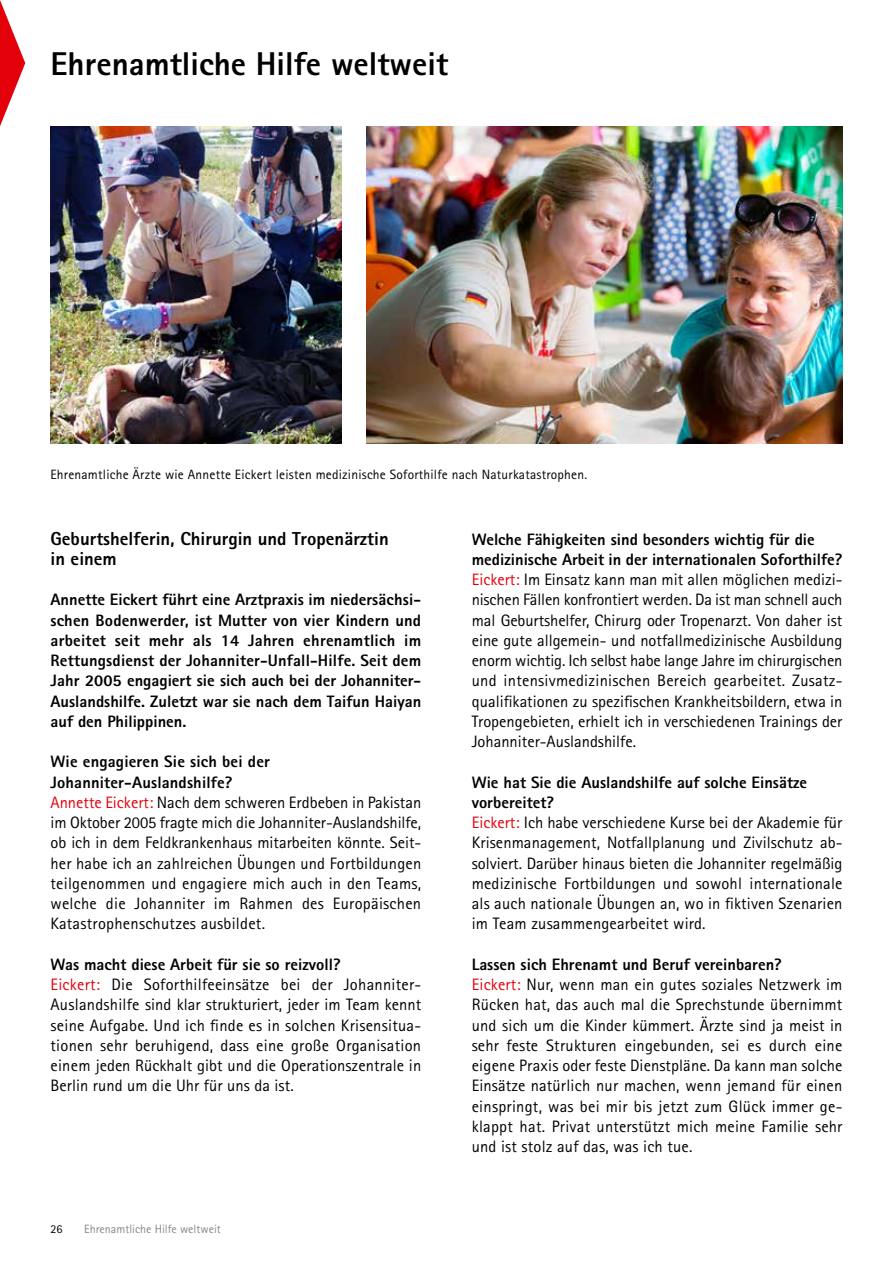
<style>
.page{position:relative;width:893px;height:1263px;background:#fff}
.page>*{position:absolute;margin:0;border:0;box-sizing:border-box;transform-origin:0 0}
.t1{font:800 33px "Rotis Sans Serif Std";color:#000}
.t2{font:800 18.75px/20.2px "Rotis Sans Serif Std";color:#000}
.t3{font:16.5px/20.2px "Rotis Sans Serif Std";letter-spacing:.005em;color:#000}
.t4{font:800 16.5px/20.2px "Rotis Sans Serif Std";color:#000;text-align:justify}
.t5{font:13.5px "Rotis Sans Serif Std";letter-spacing:.015em;color:#000}
.t6{font:12px "Rotis Sans Serif Std";color:#868786}
.t7{font:12px "Rotis Sans Serif Std";color:#000}
.s1{font-weight:800}
.s2{color:#e3000b}
</style>
<div class="page">
<svg style="left:0;top:0;width:25px;height:126px"></svg>
<img style="left:51px;top:126px;width:290px;height:317px">
<img style="left:366px;top:126px;width:476px;height:317px">
<h1 class="t1" style="left:51px;top:42px;width:399px">Ehrenamtliche Hilfe weltweit</h1>
<p class="t5" style="left:51px;top:467px;width:538px">Ehrenamtliche Ärzte wie Annette Eickert leisten medizinische Soforthilfe nach Naturkatastrophen.</p>
<p class="t2" style="left:51px;top:528px;width:340px">Geburtshelferin, Chirurgin und Tropenärztin in einem</p>
<p class="t4" style="left:51px;top:589px;width:372px">Annette Eickert führt eine Arztpraxis im niedersächsi&shy;schen Bodenwerder, ist Mutter von vier Kindern und arbeitet seit mehr als 14 Jahren ehrenamtlich im Rettungsdienst der Johanniter-Unfall-Hilfe. Seit dem Jahr 2005 engagiert sie sich auch bei der Johanniter-Auslandshilfe. Zuletzt war sie nach dem Taifun Haiyan auf den Philippinen.</p>
<p class="t3" style="left:51px;top:751px;width:372px"><span class="s1">Wie engagieren Sie sich bei der Johanniter-Auslandshilfe?<br></span><span class="s2">Annette Eickert:</span> Nach dem schweren Erdbeben in Pakistan im Oktober 2005 fragte mich die Johanniter-Auslandshilfe, ob ich in dem Feldkrankenhaus mitarbeiten könnte. Seit&shy;her habe ich an zahlreichen Übungen und Fortbildungen teilgenommen und engagiere mich auch in den Teams, welche die Johanniter im Rahmen des Europäischen Katastrophenschutzes ausbildet.</p>
<p class="t3" style="left:51px;top:954px;width:372px"><span class="s1">Was macht diese Arbeit für sie so reizvoll?<br></span><span class="s2">Eickert:</span> Die Soforthilfeeinsätze bei der Johanniter-Auslandshilfe sind klar strukturiert, jeder im Team kennt seine Aufgabe. Und ich finde es in solchen Krisensitua&shy;tionen sehr beruhigend, dass eine große Organisation einem jeden Rückhalt gibt und die Operationszentrale in Berlin rund um die Uhr für uns da ist.</p>
<p class="t7" style="left:51px;top:1222px;width:13px">26</p>
<p class="t6" style="left:84px;top:1222px;width:138px">Ehrenamtliche Hilfe weltweit</p>
<p class="t3" style="left:472px;top:529px;width:372px"><span class="s1">Welche Fähigkeiten sind besonders wichtig für die medizinische Arbeit in der internationalen Soforthilfe?<br></span><span class="s2">Eickert:</span> Im Einsatz kann man mit allen möglichen medizi&shy;nischen Fällen konfrontiert werden. Da ist man schnell auch mal Geburtshelfer, Chirurg oder Tropenarzt. Von daher ist eine gute allgemein- und notfallmedizinische Ausbildung enorm wichtig. Ich selbst habe lange Jahre im chirurgischen und intensivmedizinischen Bereich gearbeitet. Zusatz&shy;qualifikationen zu spezifischen Krankheitsbildern, etwa in Tropengebieten, erhielt ich in verschiedenen Trainings der Johanniter-Auslandshilfe.</p>
<p class="t3" style="left:472px;top:772px;width:372px"><span class="s1">Wie hat Sie die Auslandshilfe auf solche Einsätze vorbereitet?<br></span><span class="s2">Eickert:</span> Ich habe verschiedene Kurse bei der Akademie für Krisenmanagement, Notfallplanung und Zivilschutz ab&shy;solviert. Darüber hinaus bieten die Johanniter regelmäßig medizinische Fortbildungen und sowohl internationale als auch nationale Übungen an, wo in fiktiven Szenarien im Team zusammengearbeitet wird.</p>
<p class="t3" style="left:472px;top:954px;width:372px"><span class="s1">Lassen sich Ehrenamt und Beruf vereinbaren?<br></span><span class="s2">Eickert:</span> Nur, wenn man ein gutes soziales Netzwerk im Rücken hat, das auch mal die Sprechstunde übernimmt und sich um die Kinder kümmert. Ärzte sind ja meist in sehr feste Strukturen eingebunden, sei es durch eine eigene Praxis oder feste Dienstpläne. Da kann man solche Einsätze natürlich nur machen, wenn jemand für einen einspringt, was bei mir bis jetzt zum Glück immer ge&shy;klappt hat. Privat unterstützt mich meine Familie sehr und ist stolz auf das, was ich tue.</p>
</div>
